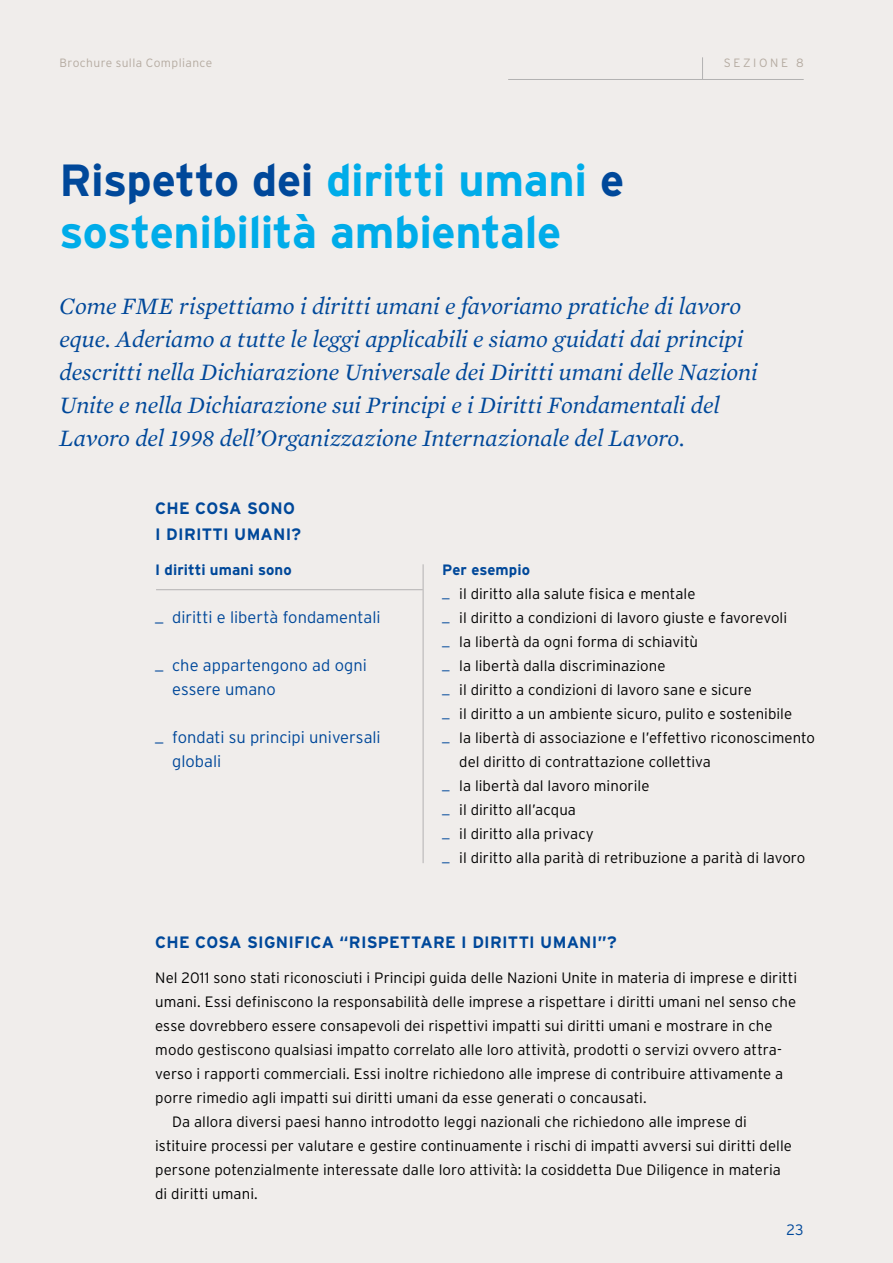
<style>
.page{position:relative;width:893px;height:1263px;background:#f0edeb}
.page>*{position:absolute;margin:0;border:0;box-sizing:border-box;transform-origin:0 0}
.t1{font:700 45px/52.5px "Interstate";letter-spacing:-.01em;color:#00ace9}
.t2{font:italic 24px/33px "Mercury Text G1";letter-spacing:-.01em;color:#00489a}
.t3{font:300 16.5px/24px "Interstate";color:#00489a}
.t4{font:700 16.5px/25.5px "Interstate";letter-spacing:.015em;color:#00489a}
.t5{font:300 15px "Interstate";color:#000}
.t6{font:700 15px "Interstate";letter-spacing:.005em;color:#00489a}
.t7{font:300 15px "Interstate";color:#00489a}
.t8{font:300 12px "Interstate";letter-spacing:.035em;color:#b5aba1}
.t9{font:300 12px "Interstate";letter-spacing:.22em;color:#b5aba1}
.s1{color:#00489a}
</style>
<div class="page">
<hr style="left:423px;top:564px;width:1px;height:299px;background:#b3b2b2">
<hr style="left:508px;top:79px;width:296px;height:1px;background:#b3b2b2">
<svg style="left:702px;top:57px;width:1px;height:22px"></svg>
<hr style="left:156px;top:589px;width:267px;height:1px;background:#b3b2b2">
<p class="t8" style="left:60px;top:56px;width:154px">Brochure sulla Compliance</p>
<p class="t9" style="left:724px;top:56px;width:81px">SEZIONE 8</p>
<h1 class="t1" style="left:60px;top:153px;width:566px"><span class="s1">Rispetto dei</span> diritti umani <span class="s1">e </span>sostenibilità ambientale</h1>
<p class="t2" style="left:60px;top:288px;width:700px">Come FME rispettiamo i diritti umani e favoriamo pratiche di lavoro eque. Aderiamo a tutte le leggi applicabili e siamo guidati dai principi descritti nella Dichiarazione Universale dei Diritti umani delle Nazioni Unite e nella Dichiarazione sui Principi e i Diritti Fondamentali del Lavoro del 1998 dell’Organizzazione Internazionale del Lavoro.</p>
<p class="t4" style="left:155px;top:495px;width:147px">CHE COSA SONO<br>I DIRITTI UMANI?</p>
<p class="t6" style="left:155px;top:561px;width:138px">I diritti umani sono</p>
<p class="t3" style="left:155px;top:605px;width:227px">_ diritti e libertà fondamentali</p>
<p class="t3" style="left:172px;top:653px;width:196px;text-indent:-17px">_ che appartengono ad ogni essere umano</p>
<p class="t3" style="left:172px;top:725px;width:210px;text-indent:-17px">_ fondati su principi universali globali</p>
<p class="t6" style="left:442px;top:561px;width:89px">Per esempio</p>
<p class="t5" style="left:442px;top:585px;width:255px"><span class="s1">_</span> il diritto alla salute fisica e mentale</p>
<p class="t5" style="left:442px;top:609px;width:346px"><span class="s1">_</span> il diritto a condizioni di lavoro giuste e favorevoli</p>
<p class="t5" style="left:442px;top:633px;width:257px"><span class="s1">_</span> la libertà da ogni forma di schiavitù</p>
<p class="t5" style="left:442px;top:657px;width:225px"><span class="s1">_</span> la libertà dalla discriminazione</p>
<p class="t5" style="left:442px;top:681px;width:311px"><span class="s1">_</span> il diritto a condizioni di lavoro sane e sicure</p>
<p class="t5" style="left:442px;top:705px;width:351px"><span class="s1">_</span> il diritto a un ambiente sicuro, pulito e sostenibile</p>
<p class="t5" style="left:442px;top:729px;width:374px"><span class="s1">_</span> la libertà di associazione e l’effettivo riconoscimento</p>
<p class="t5" style="left:459px;top:753px;width:253px">del diritto di contrattazione collettiva</p>
<p class="t5" style="left:442px;top:777px;width:209px"><span class="s1">_</span> la libertà dal lavoro minorile</p>
<p class="t5" style="left:442px;top:801px;width:135px"><span class="s1">_</span> il diritto all’acqua</p>
<p class="t5" style="left:442px;top:825px;width:153px"><span class="s1">_</span> il diritto alla privacy</p>
<p class="t5" style="left:442px;top:849px;width:365px"><span class="s1">_</span> il diritto alla parità di retribuzione a parità di lavoro</p>
<p class="t4" style="left:155px;top:930px;width:463px">CHE COSA SIGNIFICA “RISPETTARE I DIRITTI UMANI”?</p>
<p class="t5" style="left:155px;top:969px;width:643px">Nel 2011 sono stati riconosciuti i Principi guida delle Nazioni Unite in materia di imprese e diritti</p>
<p class="t5" style="left:155px;top:993px;width:642px">umani. Essi definiscono la responsabilità delle imprese a rispettare i diritti umani nel senso che</p>
<p class="t5" style="left:155px;top:1017px;width:619px">esse dovrebbero essere consapevoli dei rispettivi impatti sui diritti umani e mostrare in che</p>
<p class="t5" style="left:155px;top:1041px;width:628px">modo gestiscono qualsiasi impatto correlato alle loro attività, prodotti o servizi ovvero attra-</p>
<p class="t5" style="left:155px;top:1065px;width:629px">verso i rapporti commerciali. Essi inoltre richiedono alle imprese di contribuire attivamente a</p>
<p class="t5" style="left:155px;top:1089px;width:493px">porre rimedio agli impatti sui diritti umani da esse generati o concausati.</p>
<p class="t5" style="left:172px;top:1113px;width:576px">Da allora diversi paesi hanno introdotto leggi nazionali che richiedono alle imprese di</p>
<p class="t5" style="left:155px;top:1137px;width:638px">istituire processi per valutare e gestire continuamente i rischi di impatti avversi sui diritti delle</p>
<p class="t5" style="left:155px;top:1161px;width:627px">persone potenzialmente interessate dalle loro attività: la cosiddetta Due Diligence in materia</p>
<p class="t5" style="left:155px;top:1185px;width:104px">di diritti umani.</p>
<p class="t7" style="left:786px;top:1222px;width:19px">23</p>
</div>
